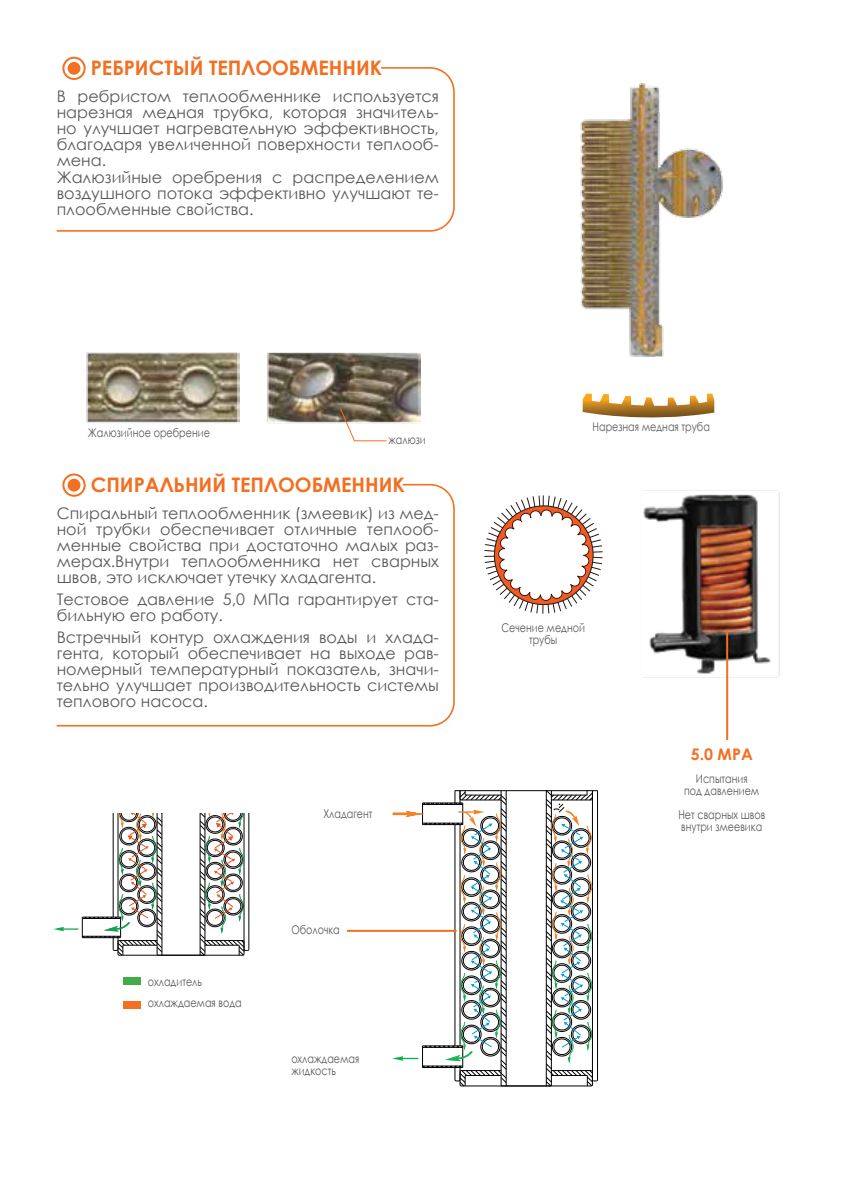
<style>
.page{position:relative;width:851px;height:1191px;background:#fff}
.page>*{position:absolute;margin:0;border:0;box-sizing:border-box;transform-origin:0 0}
.t1{font:700 20px "Century Gothic";color:#f36f21}
.t2{font:16px/16px "Century Gothic";color:#58595b}
.t3{font:700 16px "Century Gothic";color:#f36f21}
.t4{font:12px/12px "Century Gothic";color:#58595b;scale:.8 1}
</style>
<div class="page">
<img style="left:580px;top:83px;width:143px;height:274px">
<img style="left:643px;top:490px;width:137px;height:191px">
<div style="left:62px;top:57px;width:24px;height:23px;border:2px solid #f36f21;border-radius:50%"></div>
<div style="left:68px;top:62px;width:12px;height:13px;background:#f36f21;border-radius:50%"></div>
<svg style="left:56px;top:66px;width:399px;height:166px"></svg>
<div style="left:62px;top:473px;width:24px;height:24px;border:2px solid #f36f21;border-radius:50%"></div>
<div style="left:68px;top:479px;width:12px;height:12px;background:#f36f21;border-radius:50%"></div>
<svg style="left:56px;top:483px;width:399px;height:244px"></svg>
<svg style="left:582px;top:394px;width:132px;height:24px"></svg>
<img style="left:86px;top:352px;width:153px;height:71px">
<img style="left:267px;top:352px;width:153px;height:72px">
<svg style="left:339px;top:407px;width:48px;height:35px"></svg>
<div style="left:123px;top:977px;width:18px;height:7px;background:#41ad49"></div>
<div style="left:123px;top:1001px;width:18px;height:7px;background:#f36f21"></div>
<hr style="left:158px;top:954px;width:46px;height:1px;background:#060404">
<svg style="left:53px;top:813px;width:110px;height:143px"></svg>
<svg style="left:199px;top:813px;width:51px;height:143px"></svg>
<svg style="left:484px;top:495px;width:119px;height:119px"></svg>
<hr style="left:502px;top:1085px;width:48px;height:1px;background:#000">
<hr style="left:455px;top:790px;width:142px;height:1px;background:#000">
<svg style="left:392px;top:790px;width:115px;height:297px"></svg>
<svg style="left:545px;top:790px;width:53px;height:297px"></svg>
<hr style="left:347px;top:930px;width:109px;height:2px;background:#f36f21">
<hr style="left:726px;top:630px;width:2px;height:110px;background:#f36f21">
<p class="t1" style="left:91px;top:53px;width:293px">Ребристый Теплообменник</p>
<p class="t2" style="left:57px;top:88px;width:383px">В ребристом теплообменнике используется нарезная медная трубка, которая значитель&shy;но улучшает нагревательную эффективность, благодаря увеличенной поверхности теплооб&shy;мена.<br>Жалюзийные оребрения с распределением воздушного потока эффективно улучшают те&shy;плообменные свойства.</p>
<p class="t4" style="left:88px;top:426px;width:154px">Жалюзийное оребрение</p>
<p class="t4" style="left:388px;top:433px;width:48px">жалюзи</p>
<p class="t1" style="left:91px;top:469px;width:315px">Спиральний Теплообменник</p>
<p class="t2" style="left:57px;top:505px;width:383px;text-align:justify">Спиральный теплообменник (змеевик) из мед&shy;ной трубки обеспечивает отличные теплооб&shy;менные свойства при достаточно малых раз&shy;мерах.Внутри теплообменника нет сварных швов, это исключает утечку хладагента.</p>
<p class="t2" style="left:57px;top:591px;width:383px">Тестовое давление 5,0 МПа гарантирует ста&shy;бильную его работу.</p>
<p class="t2" style="left:57px;top:628px;width:383px;text-align:justify">Встречный контур охлаждения воды и хлада&shy;гента, который обеспечивает на выходе рав&shy;номерный температурный показатель, значи&shy;тельно улучшает производительность системы теплового насоса.</p>
<p class="t4" style="left:323px;top:807px;width:63px">Хладагент</p>
<p class="t4" style="left:148px;top:970px;width:119px;line-height:21.6px">охладитель охлаждаемая вода</p>
<p class="t4" style="left:291px;top:923px;width:62px">Оболочка</p>
<p class="t4" style="left:291px;top:1052px;width:87px">охлаждаемая жидкость</p>
<p class="t4" style="left:592px;top:420px;width:148px">Нарезная медная труба</p>
<p class="t4" style="left:501px;top:621px;width:106px;text-align:center">Сечение медной трубы</p>
<p class="t3" style="left:690px;top:742px;width:64px">5.0 MPa</p>
<p class="t4" style="left:684px;top:772px;width:96px;text-align:center">Испытания<br>под давлением</p>
<p class="t4" style="left:678px;top:808px;width:110px">Нет сварных швов внутри змеевика</p>
</div>
